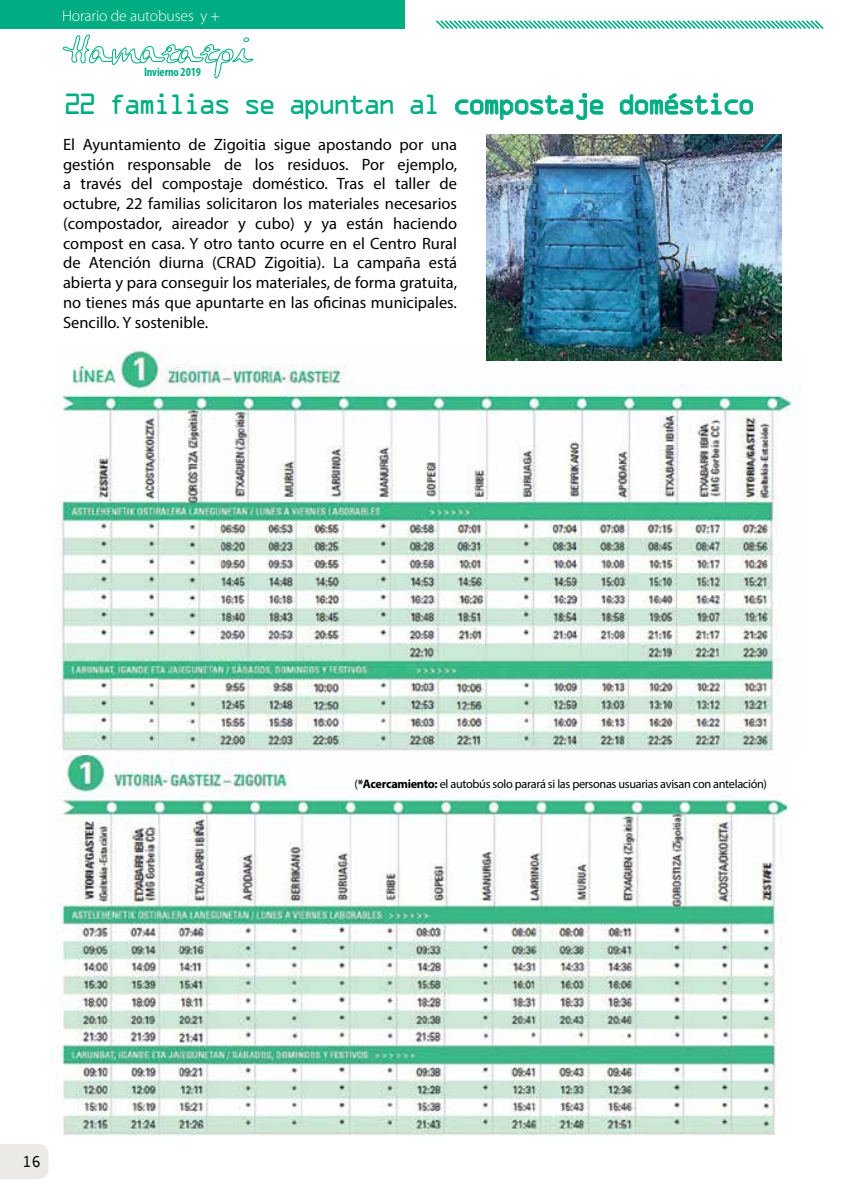
<style>
.page{position:relative;width:844px;height:1191px;background:#fff}
.page>*{position:absolute;margin:0;border:0;box-sizing:border-box;transform-origin:0 0}
.t1{font:26.25px "OCRA Std";letter-spacing:-.15em;color:#00ad83}
.t2{font:16.45px/19.8px "Myriad Pro";color:#000;text-align:justify}
.t3{font:300 15.75px "Myriad Pro";letter-spacing:-.01em;color:#fff}
.t4{font:15.75px "Monotypecom";color:#000}
.t5{font:12.25px "Myriad Pro";letter-spacing:-.025em;color:#000}
.t6{font:700 condensed 12.25px "Myriad Pro";letter-spacing:-.01em;color:#00ad83}
.s1{font-weight:700}
</style>
<div class="page">
<img style="left:51px;top:755px;width:735px;height:381px">
<svg style="left:436px;top:20px;width:388px;height:9px"></svg>
<div style="left:0;top:0;width:404px;height:29px;background:#00ad83"></div>
<svg style="left:63px;top:35px;width:190px;height:43px"></svg>
<div style="left:0;top:1144px;width:48px;height:35px;background:#eceae7"></div>
<img style="left:60px;top:346px;width:740px;height:405px">
<svg style="left:455px;top:93px;width:148px;height:27px"></svg>
<svg style="left:620px;top:93px;width:132px;height:21px"></svg>
<img style="left:486px;top:135px;width:295px;height:225px">
<p class="t3" style="left:62px;top:6px;width:159px">Horario de autobuses y +</p>
<p class="t6" style="left:144px;top:64px;width:59px">Invierno 2019</p>
<h1 class="t1" style="left:63px;top:92px;width:694px">22 familias se apuntan al compostaje doméstico</h1>
<p class="t2" style="left:63px;top:134px;width:395px">El Ayuntamiento de Zigoitia sigue apostando por una gestión responsable de los residuos. Por ejemplo, a través del compostaje doméstico. Tras el taller de octubre, 22 familias solicitaron los materiales necesarios (compostador, aireador y cubo) y ya están haciendo compost en casa. Y otro tanto ocurre en el Centro Rural de Atención diurna (CRAD Zigoitia). La campaña está abierta y para conseguir los materiales, de forma gratuita, no tienes más que apuntarte en las oficinas municipales.<br>Sencillo. Y sostenible.</p>
<p class="t4" style="left:22px;top:1152px;width:20px">16</p>
<p class="t5" style="left:354px;top:776px;width:414px">(<span class="s1">*Acercamiento:</span> el autobús solo parará si las personas usuarias avisan con antelación)</p>
</div>
